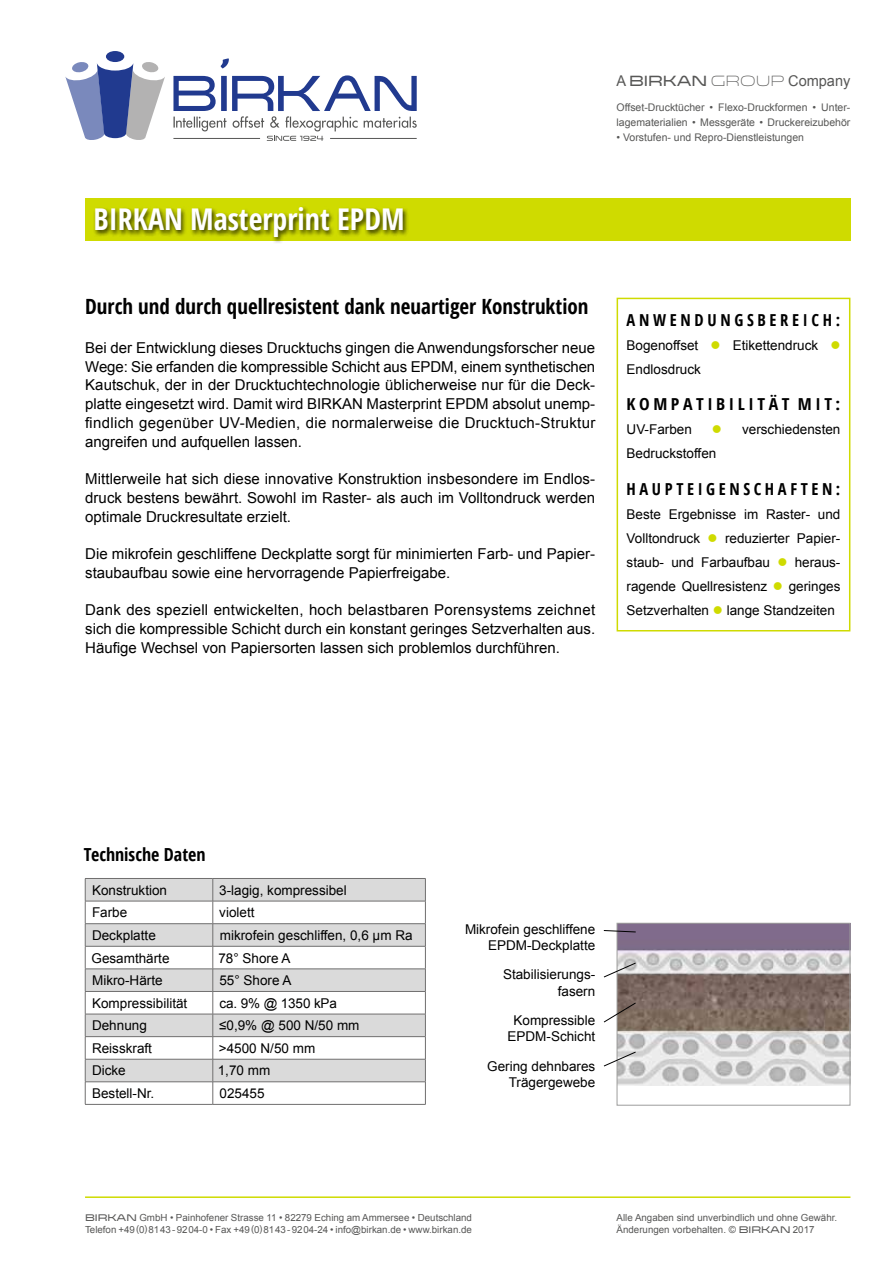
<style>
.page{position:relative;width:893px;height:1263px;background:#fff}
.page>*{position:absolute;margin:0;border:0;box-sizing:border-box;transform-origin:0 0}
.t1{font:700 condensed 30px "Open Sans";color:#fff}
.t2{font:700 condensed 21px "Open Sans";color:#000}
.t3{font:700 condensed 18px "Open Sans";color:#000}
.t4{font:700 condensed 16.5px "Open Sans";letter-spacing:.22em;color:#000}
.t5{font:700 condensed 16.5px "Open Sans";letter-spacing:.2em;color:#000;scale:1.08 1}
.t6{font:15px/18.8px "Arial";color:#000;text-align:justify}
.t7{font:14.85px "Arial";color:#575756}
.t8{font:13.5px/24px "Arial";color:#000;text-align:right}
.t9{font:10.5px/15px "Arial";color:#575756}
.t10{font:9.75px/12px "Arial";color:#575756}
.s1{font-family:"Venera 700";font-size:15px}
.s2{font-family:"Venera 300";font-size:15px}
.s3{color:#cfdb00}
.s4{font-family:"Venera 700"}
</style>
<div class="page">
<img style="left:619px;top:925px;width:229px;height:160px">
<div style="left:617px;top:923px;width:233px;height:183px;border:1px solid #9d9d9c"></div>
<svg style="left:603px;top:930px;width:33px;height:3px"></svg>
<svg style="left:603px;top:962px;width:34px;height:16px"></svg>
<svg style="left:603px;top:1002px;width:34px;height:21px"></svg>
<svg style="left:603px;top:1051px;width:34px;height:16px"></svg>
<svg style="left:86px;top:879px;width:339px;height:202px;fill:#dadada"></svg>
<hr style="left:85px;top:878px;width:128px;height:1px;background:#706f6f">
<hr style="left:213px;top:878px;width:213px;height:1px;background:#706f6f">
<hr style="left:85px;top:901px;width:128px;height:1px;background:#706f6f">
<hr style="left:213px;top:901px;width:213px;height:1px;background:#706f6f">
<hr style="left:85px;top:923px;width:128px;height:1px;background:#706f6f">
<hr style="left:213px;top:923px;width:213px;height:1px;background:#706f6f">
<hr style="left:85px;top:946px;width:128px;height:1px;background:#706f6f">
<hr style="left:213px;top:946px;width:213px;height:1px;background:#706f6f">
<hr style="left:85px;top:969px;width:128px;height:1px;background:#706f6f">
<hr style="left:213px;top:969px;width:213px;height:1px;background:#706f6f">
<hr style="left:85px;top:991px;width:128px;height:1px;background:#706f6f">
<hr style="left:213px;top:991px;width:213px;height:1px;background:#706f6f">
<hr style="left:85px;top:1014px;width:128px;height:1px;background:#706f6f">
<hr style="left:213px;top:1014px;width:213px;height:1px;background:#706f6f">
<hr style="left:85px;top:1036px;width:128px;height:1px;background:#706f6f">
<hr style="left:213px;top:1036px;width:213px;height:1px;background:#706f6f">
<hr style="left:85px;top:1059px;width:128px;height:1px;background:#706f6f">
<hr style="left:213px;top:1059px;width:213px;height:1px;background:#706f6f">
<hr style="left:85px;top:1081px;width:128px;height:1px;background:#706f6f">
<svg style="left:85px;top:879px;width:1px;height:225px"></svg>
<hr style="left:213px;top:1081px;width:213px;height:1px;background:#706f6f">
<svg style="left:213px;top:879px;width:1px;height:225px"></svg>
<svg style="left:425px;top:879px;width:1px;height:225px"></svg>
<hr style="left:85px;top:1104px;width:128px;height:1px;background:#706f6f">
<hr style="left:213px;top:1104px;width:213px;height:1px;background:#706f6f">
<svg style="left:616px;top:297px;width:235px;height:335px"></svg>
<hr style="left:85px;top:1196px;width:765px;height:2px;background:#cfdb00">
<div style="left:85px;top:198px;width:765px;height:42px;background:#cfdb00"></div>
<div style="left:93px;top:205px;width:317px;height:39px;background:#000;opacity:.75"></div>
<svg style="left:221px;top:58px;width:8px;height:10px"></svg>
<svg style="left:65px;top:61px;width:100px;height:79px"></svg>
<div style="left:106px;top:51px;width:18px;height:11px;background:#213a8f;border-radius:50%"></div>
<svg style="left:173px;top:75px;width:244px;height:66px"></svg>
<hr style="left:173px;top:138px;width:87px;height:1px;background:#575756">
<hr style="left:330px;top:138px;width:87px;height:1px;background:#575756">
<p class="t7" style="left:617px;top:71px;width:235px">A <span class="s1">BIRKAN</span> <span class="s2">GROUP</span> Company</p>
<p class="t9" style="left:617px;top:100px;width:235px">Offset-Drucktücher • Flexo-Druckformen • Unter&shy;lagematerialien • Messgeräte • Druckereizubehör</p>
<p class="t9" style="left:617px;top:130px;width:189px">• Vorstufen- und Repro-Dienstleistungen</p>
<h1 class="t1" style="left:94px;top:199px;width:313px">BIRKAN Masterprint EPDM</h1>
<h2 class="t2" style="left:85px;top:291px;width:505px">Durch und durch quellresistent dank neuartiger Konstruktion</h2>
<p class="t6" style="left:85px;top:338px;width:512px">Bei der Entwicklung dieses Drucktuchs gingen die Anwendungsforscher neue Wege: Sie erfanden die kompressible Schicht aus EPDM, einem synthetischen Kautschuk, der in der Drucktuchtechnologie üblicherweise nur für die Deck&shy;platte eingesetzt wird. Damit wird BIRKAN Masterprint EPDM absolut unemp&shy;findlich gegenüber UV-Medien, die normalerweise die Drucktuch-Struktur angreifen und aufquellen lassen.</p>
<p class="t6" style="left:85px;top:469px;width:512px">Mittlerweile hat sich diese innovative Konstruktion insbesondere im Endlos&shy;druck bestens bewährt. Sowohl im Raster- als auch im Volltondruck werden optimale Druckresultate erzielt.</p>
<p class="t6" style="left:85px;top:544px;width:512px">Die mikrofein geschliffene Deckplatte sorgt für minimierten Farb- und Papier&shy;staubaufbau sowie eine hervorragende Papierfreigabe.</p>
<p class="t6" style="left:85px;top:601px;width:512px">Dank des speziell entwickelten, hoch belastbaren Porensystems zeichnet sich die kompressible Schicht durch ein konstant geringes Setzverhalten aus.<br>Häufige Wechsel von Papiersorten lassen sich problemlos durchführen.</p>
<p class="t4" style="left:627px;top:308px;width:215px">ANWENDUNGSBEREICH:</p>
<p class="t8" style="left:627px;top:333px;width:215px;text-align:left">Bogenoffset <span class="s3">●</span> Etikettendruck <span class="s3">●<br></span>Endlosdruck</p>
<p class="t5" style="left:627px;top:393px;width:199px">KOMPATIBILITÄT MIT:</p>
<p class="t8" style="left:627px;top:418px;width:67px">UV-Farben</p>
<p class="t8" style="left:627px;top:418px;width:215px;text-align:left;text-indent:85px"><span class="s3">●</span> verschiedensten<br>Bedruckstoffen</p>
<p class="t4" style="left:627px;top:478px;width:215px">HAUPTEIGENSCHAFTEN:</p>
<p class="t8" style="left:627px;top:503px;width:215px;text-align:justify">Beste Ergebnisse im Raster- und Volltondruck <span class="s3">●</span> reduzierter Papier&shy;staub- und Farbaufbau <span class="s3">●</span> heraus&shy;ragende Quellresistenz <span class="s3">●</span> geringes Setzverhalten <span class="s3">●</span> lange Standzeiten</p>
<p class="t3" style="left:84px;top:842px;width:123px">Technische Daten</p>
<p class="t8" style="left:92px;top:878px;width:77px">Konstruktion</p>
<p class="t8" style="left:219px;top:878px;width:129px">3-lagig, kompressibel</p>
<p class="t8" style="left:92px;top:901px;width:37px">Farbe</p>
<p class="t8" style="left:219px;top:901px;width:37px">violett</p>
<p class="t8" style="left:92px;top:923px;width:65px">Deckplatte</p>
<p class="t8" style="left:220px;top:923px;width:194px">mikrofein geschliffen, 0,6 µm Ra</p>
<p class="t8" style="left:92px;top:946px;width:80px">Gesamthärte</p>
<p class="t8" style="left:218px;top:946px;width:74px">78° Shore A</p>
<p class="t8" style="left:92px;top:968px;width:72px">Mikro-Härte</p>
<p class="t8" style="left:219px;top:968px;width:74px">55° Shore A</p>
<p class="t8" style="left:92px;top:991px;width:97px">Kompressibilität</p>
<p class="t8" style="left:220px;top:991px;width:119px">ca. 9% @ 1350 kPa</p>
<p class="t8" style="left:92px;top:1014px;width:56px">Dehnung</p>
<p class="t8" style="left:219px;top:1014px;width:142px">≤0,9% @ 500 N/50 mm</p>
<p class="t8" style="left:92px;top:1036px;width:62px">Reisskraft</p>
<p class="t8" style="left:219px;top:1036px;width:98px">&gt;4500 N/50 mm</p>
<p class="t8" style="left:92px;top:1059px;width:35px">Dicke</p>
<p class="t8" style="left:218px;top:1059px;width:54px">1,70 mm</p>
<p class="t8" style="left:92px;top:1081px;width:64px">Bestell-Nr.</p>
<p class="t8" style="left:220px;top:1081px;width:47px">025455</p>
<p class="t8" style="left:465px;top:921px;width:132px;line-height:16.2px">Mikrofein geschliffene<br>EPDM-Deckplatte</p>
<p class="t8" style="left:503px;top:967px;width:94px;line-height:16.2px">Stabilisierungs&shy;fasern</p>
<p class="t8" style="left:508px;top:1012px;width:89px;line-height:16.2px;text-align:center">Kompressible<br>EPDM-Schicht</p>
<p class="t8" style="left:487px;top:1058px;width:110px;line-height:16.2px">Gering dehnbares<br>Trägergewebe</p>
<p class="t10" style="left:85px;top:1212px;width:388px"><span class="s4">BIRKAN</span> GmbH • Painhofener Strasse 11 • 82279 Eching am Ammersee • Deutschland<br>Telefon +49(0) 81 43 - 92 04-0 • Fax +49(0) 81 43 - 92 04-24 • info@birkan.de • www.birkan.de</p>
<p class="t10" style="left:617px;top:1211px;width:222px">Alle Angaben sind unverbindlich und ohne Gewähr.<br>Änderungen vorbehalten. © <span class="s4">BIRKAN</span> 2017</p>
</div>
